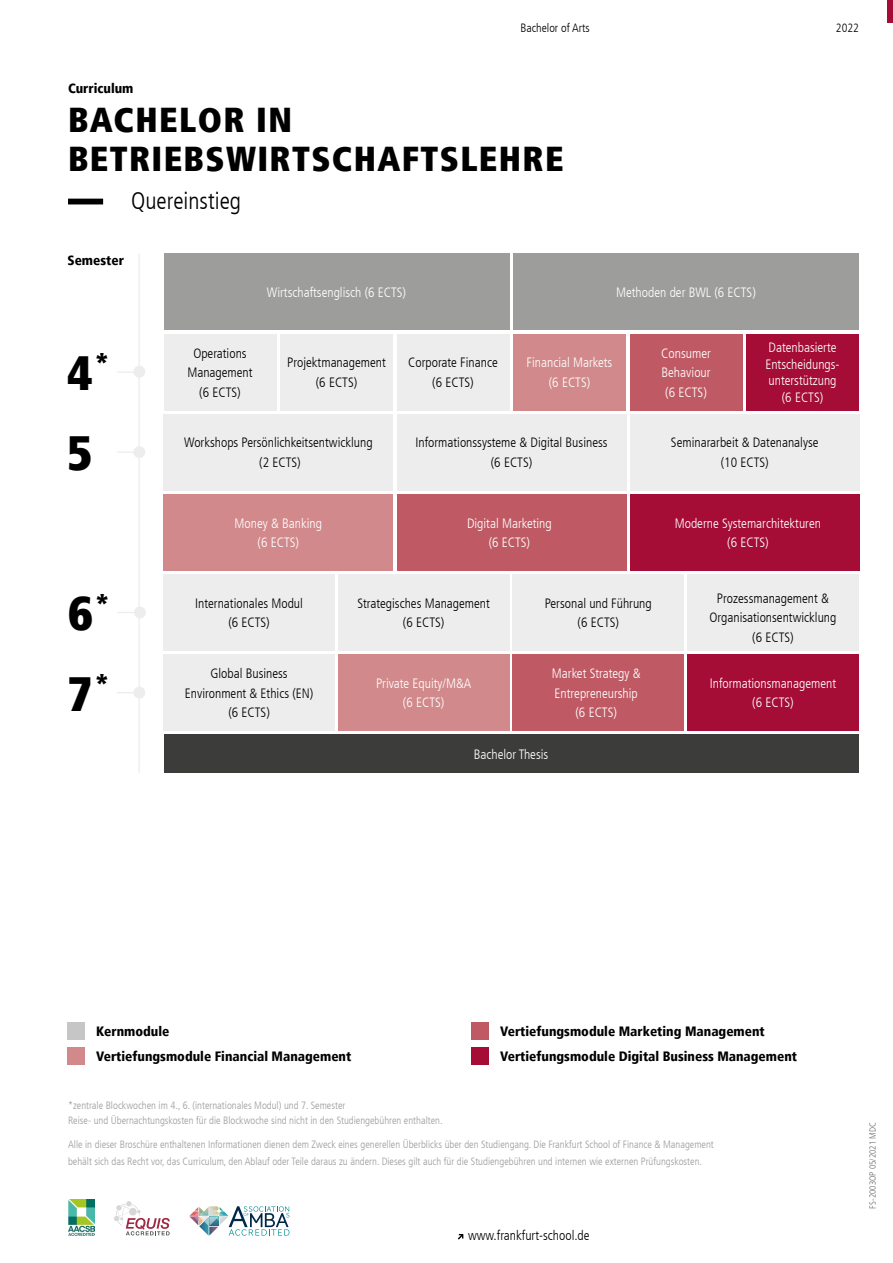
<style>
.page{position:relative;width:893px;height:1263px;background:#fff}
.page>*{position:absolute;margin:0;border:0;box-sizing:border-box;transform-origin:0 0}
.t1{font:900 condensed 48px/80.1px "Frutiger LT";color:#000}
.t2{font:900 condensed 34.5px/39px "Frutiger LT";letter-spacing:.04em;color:#000}
.t3{font:300 condensed 24px "Frutiger LT";color:#000}
.t4{font:300 condensed 13.5px/19.5px "Frutiger LT";color:#000;text-align:center}
.t5{font:300 condensed 13.5px/19.5px "Frutiger LT";color:#fff;text-align:center}
.t6{font:900 condensed 13.5px/25.5px "Frutiger LT";color:#000}
.t7{font:300 condensed 12px "Frutiger LT";color:#000}
.t8{font:300 condensed 10.5px/16.5px "Frutiger LT";color:#9d9d9c}
.t9{font:300 condensed 9px "Frutiger LT";color:#706f6f}
</style>
<div class="page">
<div style="left:887px;top:0;width:6px;height:23px;background:#a50c36"></div>
<svg style="left:458px;top:1234px;width:5px;height:5px"></svg>
<svg style="left:189px;top:1206px;width:100px;height:30px"></svg>
<img style="left:68px;top:1199px;width:26px;height:37px">
<svg style="left:114px;top:1201px;width:56px;height:34px"></svg>
<div style="left:68px;top:199px;width:35px;height:5px;background:#000"></div>
<div style="left:67px;top:1022px;width:17px;height:17px;background:#c6c6c6"></div>
<div style="left:67px;top:1048px;width:17px;height:17px;background:#d1898b"></div>
<div style="left:471px;top:1022px;width:17px;height:17px;background:#bf5a64"></div>
<div style="left:471px;top:1048px;width:17px;height:17px;background:#a50c36"></div>
<hr style="left:117px;top:371px;width:22px;height:2px;background:#ededed">
<div style="left:133px;top:366px;width:12px;height:12px;background:#ededed;border-radius:50%"></div>
<hr style="left:117px;top:451px;width:22px;height:2px;background:#ededed">
<div style="left:133px;top:446px;width:12px;height:12px;background:#ededed;border-radius:50%"></div>
<svg style="left:118px;top:612px;width:16px;height:1px"></svg>
<div style="left:134px;top:606px;width:12px;height:12px;background:#ededed;border-radius:50%"></div>
<svg style="left:117px;top:692px;width:16px;height:1px"></svg>
<div style="left:133px;top:687px;width:12px;height:12px;background:#ededed;border-radius:50%"></div>
<div style="left:164px;top:254px;width:345px;height:76px;background:#9d9d9c"></div>
<div style="left:513px;top:254px;width:346px;height:76px;background:#9d9d9c"></div>
<hr style="left:139px;top:254px;width:1px;height:519px;background:#ededed">
<div style="left:164px;top:734px;width:694px;height:39px;background:#3c3c3b"></div>
<div style="left:164px;top:414px;width:229px;height:76px;background:#ededed"></div>
<div style="left:397px;top:414px;width:229px;height:76px;background:#ededed"></div>
<div style="left:630px;top:414px;width:229px;height:76px;background:#ededed"></div>
<div style="left:164px;top:494px;width:229px;height:77px;background:#d1898b"></div>
<div style="left:397px;top:494px;width:229px;height:77px;background:#bf5a64"></div>
<div style="left:630px;top:494px;width:229px;height:77px;background:#a50c36"></div>
<div style="left:164px;top:574px;width:171px;height:77px;background:#ededed"></div>
<div style="left:513px;top:574px;width:171px;height:77px;background:#ededed"></div>
<div style="left:338px;top:574px;width:171px;height:77px;background:#ededed"></div>
<div style="left:687px;top:574px;width:171px;height:77px;background:#ededed"></div>
<div style="left:338px;top:654px;width:171px;height:77px;background:#d1898b"></div>
<div style="left:687px;top:654px;width:171px;height:77px;background:#a50c36"></div>
<div style="left:513px;top:654px;width:171px;height:77px;background:#bf5a64"></div>
<div style="left:164px;top:654px;width:171px;height:77px;background:#ededed"></div>
<div style="left:164px;top:334px;width:112px;height:76px;background:#ededed"></div>
<div style="left:280px;top:334px;width:113px;height:76px;background:#ededed"></div>
<div style="left:397px;top:334px;width:112px;height:76px;background:#ededed"></div>
<div style="left:513px;top:334px;width:113px;height:76px;background:#d1898b"></div>
<div style="left:630px;top:334px;width:112px;height:76px;background:#bf5a64"></div>
<div style="left:746px;top:334px;width:113px;height:76px;background:#a50c36"></div>
<p class="t7" style="left:520px;top:21px;width:71px">Bachelor of Arts</p>
<p class="t6" style="left:68px;top:75px;width:67px">Curriculum</p>
<h2 class="t2" style="left:68px;top:100px;width:497px">BACHELOR IN<br>BETRIEBSWIRTSCHAFTSLEHRE</h2>
<h3 class="t3" style="left:131px;top:187px;width:111px">Quereinstieg</h3>
<p class="t6" style="left:67px;top:247px;width:58px">Semester</p>
<p class="t5" style="left:267px;top:283px;width:141px">Wirtschaftsenglisch (6 ECTS)</p>
<p class="t5" style="left:616px;top:283px;width:141px">Methoden der BWL (6 ECTS)</p>
<p class="t7" style="left:836px;top:21px;width:25px">2022</p>
<h1 class="t1" style="left:67px;top:333px;width:43px">4<sup>*<br></sup>5</h1>
<h1 class="t1" style="left:67px;top:573px;width:44px">6<sup>*<br></sup>7<sup>*</sup></h1>
<p class="t4" style="left:187px;top:343px;width:67px">Operations<br>Management (6 ECTS)</p>
<p class="t4" style="left:287px;top:353px;width:100px">Projektmanagement (6 ECTS)</p>
<p class="t4" style="left:408px;top:353px;width:91px">Corporate Finance (6 ECTS)</p>
<p class="t5" style="left:527px;top:353px;width:87px">Financial Markets (6 ECTS)</p>
<p class="t5" style="left:661px;top:343px;width:51px;text-align:justify">Consumer Behaviour (6 ECTS)</p>
<p class="t5" style="left:765px;top:340px;width:76px;line-height:16.5px">Datenbasierte<br>Entscheidungs&shy;unterstützung (6 ECTS)</p>
<p class="t4" style="left:184px;top:433px;width:190px">Workshops Persönlichkeitsentwicklung (2 ECTS)</p>
<p class="t4" style="left:415px;top:433px;width:194px">Informationssysteme &amp; Digital Business (6 ECTS)</p>
<p class="t4" style="left:671px;top:433px;width:149px">Seminararbeit &amp; Datenanalyse (10 ECTS)</p>
<p class="t5" style="left:235px;top:513px;width:89px">Money &amp; Banking (6 ECTS)</p>
<p class="t5" style="left:467px;top:513px;width:86px">Digital Marketing (6 ECTS)</p>
<p class="t5" style="left:675px;top:513px;width:148px">Moderne Systemarchitekturen (6 ECTS)</p>
<p class="t4" style="left:357px;top:594px;width:134px">Strategisches Management (6 ECTS)</p>
<p class="t4" style="left:709px;top:588px;width:129px">Prozessmanagement &amp;<br>Organisationsentwicklung (6 ECTS)</p>
<p class="t5" style="left:376px;top:674px;width:97px">Private Equity/M&amp;A (6 ECTS)</p>
<p class="t5" style="left:710px;top:674px;width:128px">Informationsmanagement (6 ECTS)</p>
<p class="t4" style="left:195px;top:594px;width:109px">Internationales Modul (6 ECTS)</p>
<p class="t4" style="left:545px;top:594px;width:109px">Personal und Führung (6 ECTS)</p>
<p class="t4" style="left:185px;top:664px;width:130px">Global Business<br>Environment &amp; Ethics (EN) (6 ECTS)</p>
<p class="t5" style="left:552px;top:664px;width:90px">Market Strategy &amp;<br>Entrepreneurship (6 ECTS)</p>
<p class="t5" style="left:474px;top:744px;width:76px">Bachelor Thesis</p>
<p class="t6" style="left:96px;top:1018px;width:257px">Kernmodule<br>Vertiefungsmodule Financial Management</p>
<p class="t6" style="left:500px;top:1018px;width:298px">Vertiefungsmodule Marketing Management<br>Vertiefungsmodule Digital Business Management</p>
<p class="t8" style="left:68px;top:1098px;width:376px;line-height:14.9px">*zentrale Blockwochen im 4., 6. (internationales Modul) und 7. Semester<br>Reise- und Übernachtungskosten für die Blockwoche sind nicht in den Studiengebühren enthalten.</p>
<p class="t8" style="left:68px;top:1136px;width:647px">Alle in dieser Broschüre enthaltenen Informationen dienen dem Zweck eines generellen Überblicks über den Studiengang. Die Frankfurt School of Finance &amp; Management behält sich das Recht vor, das Curriculum, den Ablauf oder Teile daraus zu ändern. Dieses gilt auch für die Studiengebühren und internen wie externen Prüfungskosten.</p>
<p class="t4" style="left:468px;top:1225px;width:123px">www.frankfurt-school.de</p>
<p class="t9" style="left:868px;top:1208px;width:88px;rotate:-90deg">FS-2003OP 05/2021 MDC</p>
</div>
